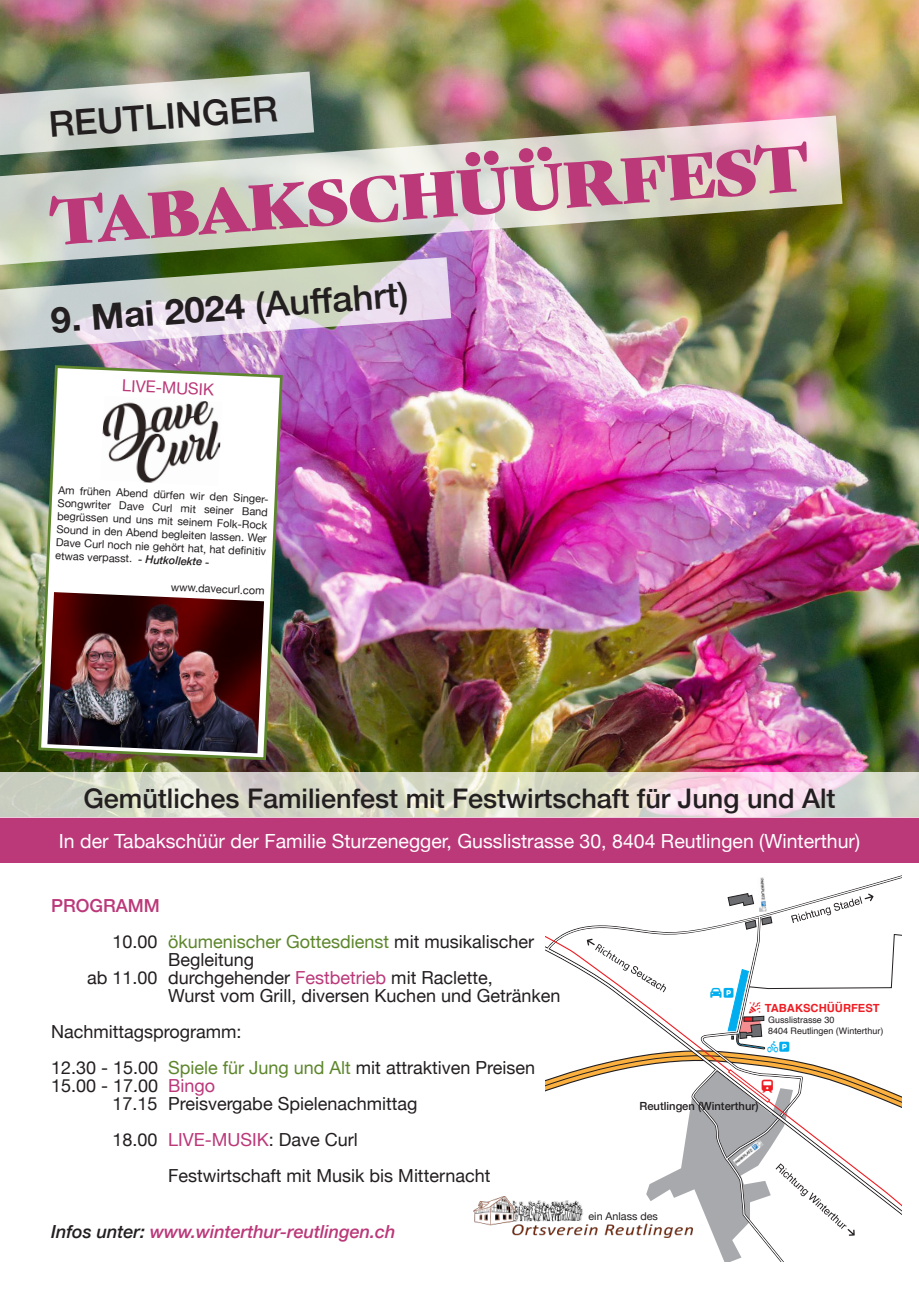
<style>
.page{position:relative;width:919px;height:1289px;background:#fff}
.page>*{position:absolute;margin:0;border:0;box-sizing:border-box;transform-origin:0 0}
.Absatzformat_1{font:62.1px "Gastromond";color:#bb3879}
.t1{font:500 35.4px "Helvetica Neue";color:#231f20}
.t2{font:500 27px "Helvetica Neue";color:#231f20}
.t3{font:19.5px "Helvetica Neue";color:#fff}
.t4{font:18px/18px "Helvetica Neue";color:#231f20}
.t5{font:italic 500 18px "Helvetica Neue";color:#bb3879}
.t6{font:500 18px "Helvetica Neue";color:#bb3879}
.t7{font:16.35px "Helvetica Neue";color:#bb3879}
.t8{font:500 11.25px "Helvetica Neue";color:#231f20}
.t9{font:700 11.25px "Helvetica";color:#ee1d23}
.t10{font:10.95px/13px "Helvetica Neue";color:#231f20}
.t11{font:10.65px "Helvetica Neue";color:#231f20}
.t12{font:9px/10.8px "Helvetica";color:#231f20}
.s1{font-weight:700}
.s2{font-weight:500;font-style:italic}
.s3{color:#5d862c}
.s4{color:#bb3879}
.s5{color:#231f20}
</style>
<div class="page">
<img style="left:473px;top:1196px;width:72px;height:40px">
<img style="left:0;top:0;width:918px;height:772px">
<img style="left:0;top:115px;width:842px;height:152px">
<svg style="left:0;top:72px;width:314px;height:86px;background:#b2bbb3"></svg>
<svg style="left:0;top:257px;width:451px;height:96px;background:#b8b2b8"></svg>
<div style="left:0;top:817px;width:918px;height:46px;background:#bb3879"></div>
<svg style="left:0;top:772px;width:918px;height:45px;background:#dddacf"></svg>
<svg style="left:37px;top:364px;width:247px;height:397px"></svg>
<img style="left:100px;top:396px;width:122px;height:90px">
<img style="left:47px;top:592px;width:217px;height:161px">
<svg style="left:545px;top:875px;width:356px;height:386px"></svg>
<p class="t1" style="left:47px;top:96px;width:231px;rotate:-4deg">REUTLINGER</p>
<p class="Absatzformat_1" style="left:48px;top:173px;width:760px;rotate:-4deg">TABAKSCHÜÜRFEST</p>
<p class="t1" style="left:49px;top:291px;width:359px;rotate:-4deg"><span class="s1">9. Mai 2024</span> (Auff ahrt)</p>
<p class="t7" style="left:123px;top:373px;width:93px;rotate:3deg">LIVE-MUSIK</p>
<p class="t10" style="left:58px;top:485px;width:213px;rotate:2deg">Am frühen Abend dürfen wir den Singer-Songwriter Dave Curl mit seiner Band begrüssen und uns mit seinem Folk-Rock Sound in den Abend begleiten lassen. Wer Dave Curl noch nie gehört hat, hat defi nitiv etwas verpasst. <span class="s2">- Hutkollekte -</span></p>
<p class="t10" style="left:171px;top:581px;width:95px;rotate:2deg">www.davecurl.com</p>
<p class="t2" style="left:83px;top:776px;width:753px">Gemütliches Familienfest mit Festwirtschaft für Jung und Alt</p>
<p class="t3" style="left:59px;top:827px;width:802px">In der Tabakschüür der Familie Sturzenegger, Gusslistrasse 30, 8404 Reutlingen (Winterthur)</p>
<p class="t6" style="left:51px;top:890px;width:110px">PROGRAMM</p>
<p class="t4" style="left:168px;top:933px;width:367px;text-indent:-56px">10.00 <span class="s3">ökumenischer Gottesdienst</span> mit musikalischer<br>Begleitung</p>
<p class="t4" style="left:87px;top:969px;width:407px">ab 11.00 durchgehender <span class="s4">Festbetrieb</span> mit Raclette,</p>
<p class="t4" style="left:168px;top:987px;width:394px">Wurst vom Grill, diversen Kuchen und Getränken</p>
<p class="t4" style="left:51px;top:1023px;width:192px">Nachmittagsprogramm:</p>
<p class="t4" style="left:51px;top:1059px;width:485px">12.30 - 15.00 <span class="s3">Spiele für Jung und Alt</span> mit attraktiven Preisen</p>
<p class="t4" style="left:51px;top:1077px;width:165px">15.00 - 17.00 <span class="s4">Bingo</span></p>
<p class="t4" style="left:112px;top:1095px;width:306px">17.15 Preisvergabe Spielenachmittag</p>
<p class="t4" style="left:112px;top:1131px;width:247px">18.00 <span class="s4">LIVE-MUSIK</span>: Dave Curl</p>
<p class="t4" style="left:168px;top:1167px;width:324px">Festwirtschaft mit Musik bis Mitternacht</p>
<p class="t5" style="left:51px;top:1216px;width:346px"><span class="s5">Infos unter:</span> www.winterthur-reutlingen.ch</p>
<p class="t9" style="left:764px;top:1001px;width:117px">TABAKSCHÜÜRFEST</p>
<p class="t12" style="left:768px;top:1015px;width:117px">Gusslistrasse 30<br>8404 Reutlingen (Winterthur)</p>
<p class="t8" style="left:639px;top:1096px;width:121px">Reutlingen (Winterthur)</p>
<p class="t11" style="left:588px;top:1208px;width:71px">ein Anlass des</p>
</div>
